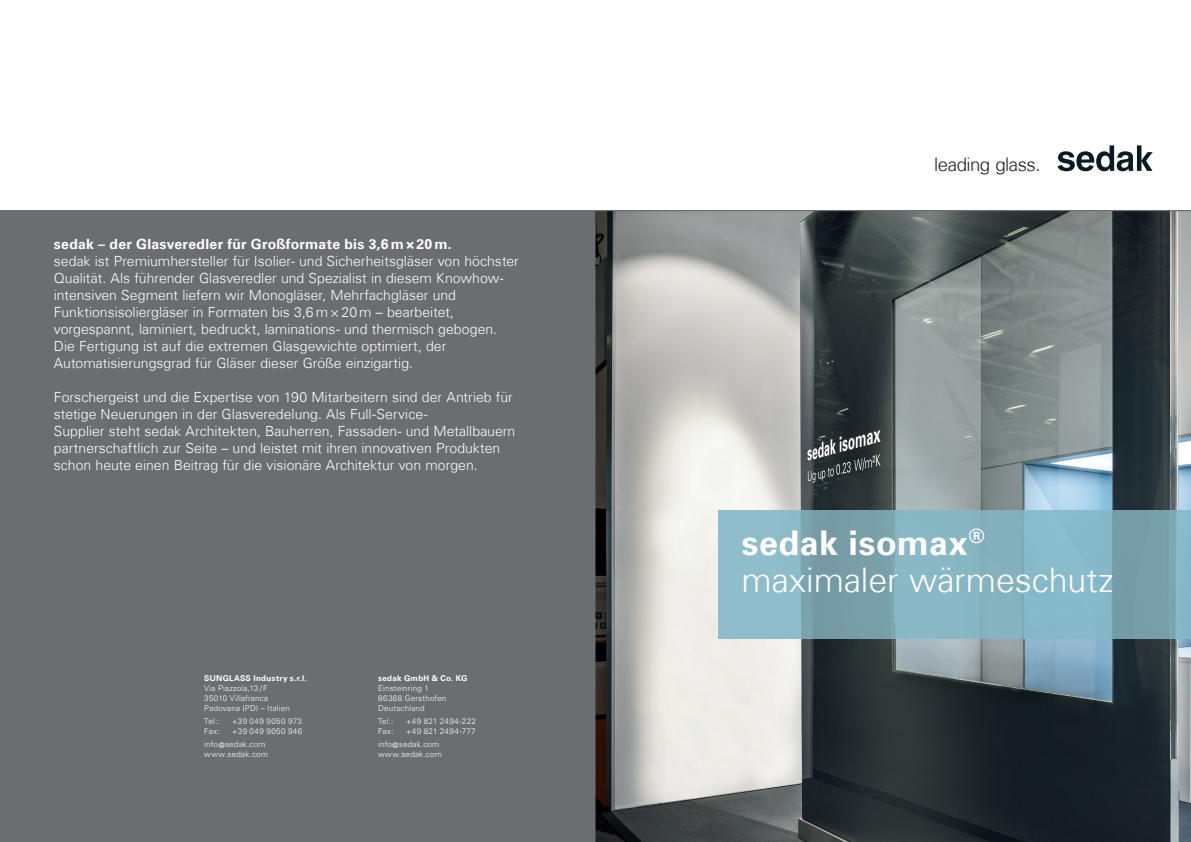
<style>
.page{position:relative;width:1191px;height:842px;background:#fff}
.page>*{position:absolute;margin:0;border:0;box-sizing:border-box;transform-origin:0 0}
.t1{font:300 34px "Univers Com 45";color:#fff}
.t2{font:700 34px "Univers Com 65";letter-spacing:.015em;color:#fff}
.t3{font:300 18.6px "Univers Com 45";letter-spacing:-.03em;color:#231f20}
.t4{font:300 14px/17px "Univers Com 45";color:#fff}
.t5{font:700 14px "Univers Com 65";letter-spacing:.02em;color:#fff}
.t6{font:300 8px/10px "Univers Com 45";letter-spacing:.03em;color:#fff}
.t7{font:700 8px "Univers Com 65";letter-spacing:.035em;color:#fff}
.t8{font:300 8px "Univers Com 45";letter-spacing:.05em;color:#fff}
</style>
<div class="page">
<div style="left:0;top:210px;width:1191px;height:632px;background:#6c6d70"></div>
<img style="left:595px;top:211px;width:596px;height:631px">
<img style="left:719px;top:511px;width:472px;height:127px">
<svg style="left:1057px;top:145px;width:95px;height:26px"></svg>
<p class="t5" style="left:54px;top:236px;width:399px">sedak – der Glasveredler für Großformate bis 3,6 m × 20 m.</p>
<p class="t4" style="left:54px;top:253px;width:466px">sedak ist Premiumhersteller für Isolier- und Sicherheitsgläser von höchster Qualität. Als führender Glasveredler und Spezialist in diesem Knowhow&shy;intensiven Segment liefern wir Monogläser, Mehrfachgläser und Funktionsisoliergläser in Formaten bis 3,6 m × 20 m – bearbeitet, vorgespannt, laminiert, bedruckt, laminations- und thermisch gebogen.<br>Die Fertigung ist auf die extremen Glasgewichte optimiert, der Automatisierungsgrad für Gläser dieser Größe einzigartig.</p>
<p class="t4" style="left:54px;top:389px;width:463px">Forschergeist und die Expertise von 190 Mitarbeitern sind der Antrieb für stetige Neuerungen in der Glasveredelung. Als Full-Service-<br>Supplier steht sedak Architekten, Bauherren, Fassaden- und Metallbauern partnerschaftlich zur Seite – und leistet mit ihren innovativen Produkten schon heute einen Beitrag für die visionäre Architektur von morgen.</p>
<p class="t7" style="left:204px;top:673px;width:104px">SUNGLASS Industry s.r.l.</p>
<p class="t6" style="left:204px;top:683px;width:87px">Via Piazzola,13 / F<br>35010 Villafranca<br>Padovana (PD) – Italien</p>
<p class="t6" style="left:204px;top:716px;width:17px">Tel.:</p>
<p class="t8" style="left:232px;top:716px;width:71px">+39 049 9050 973</p>
<p class="t6" style="left:204px;top:726px;width:17px">Fax:</p>
<p class="t6" style="left:204px;top:724px;width:100px;line-height:13.1px;text-indent:28px">+39 049 9050 946 info@sedak.com</p>
<p class="t6" style="left:204px;top:749px;width:65px">www.sedak.com</p>
<p class="t7" style="left:378px;top:673px;width:91px">sedak GmbH &amp; Co. KG</p>
<p class="t6" style="left:378px;top:683px;width:70px">Einsteinring 1<br>86368 Gersthofen<br>Deutschland</p>
<p class="t6" style="left:378px;top:716px;width:17px">Tel.:</p>
<p class="t6" style="left:406px;top:716px;width:71px">+49 821 2494-222</p>
<p class="t6" style="left:378px;top:726px;width:17px">Fax:</p>
<p class="t6" style="left:378px;top:724px;width:99px;line-height:13.1px;text-indent:28px">+49 821 2494-777 info@sedak.com</p>
<p class="t6" style="left:378px;top:749px;width:65px">www.sedak.com</p>
<h2 class="t3" style="left:934px;top:153px;width:108px">leading glass.</h2>
<h1 class="t2" style="left:741px;top:522px;width:245px">sedak isomax<sup>®</sup></h1>
<h1 class="t1" style="left:741px;top:559px;width:373px">maximaler wärmeschutz</h1>
</div>
